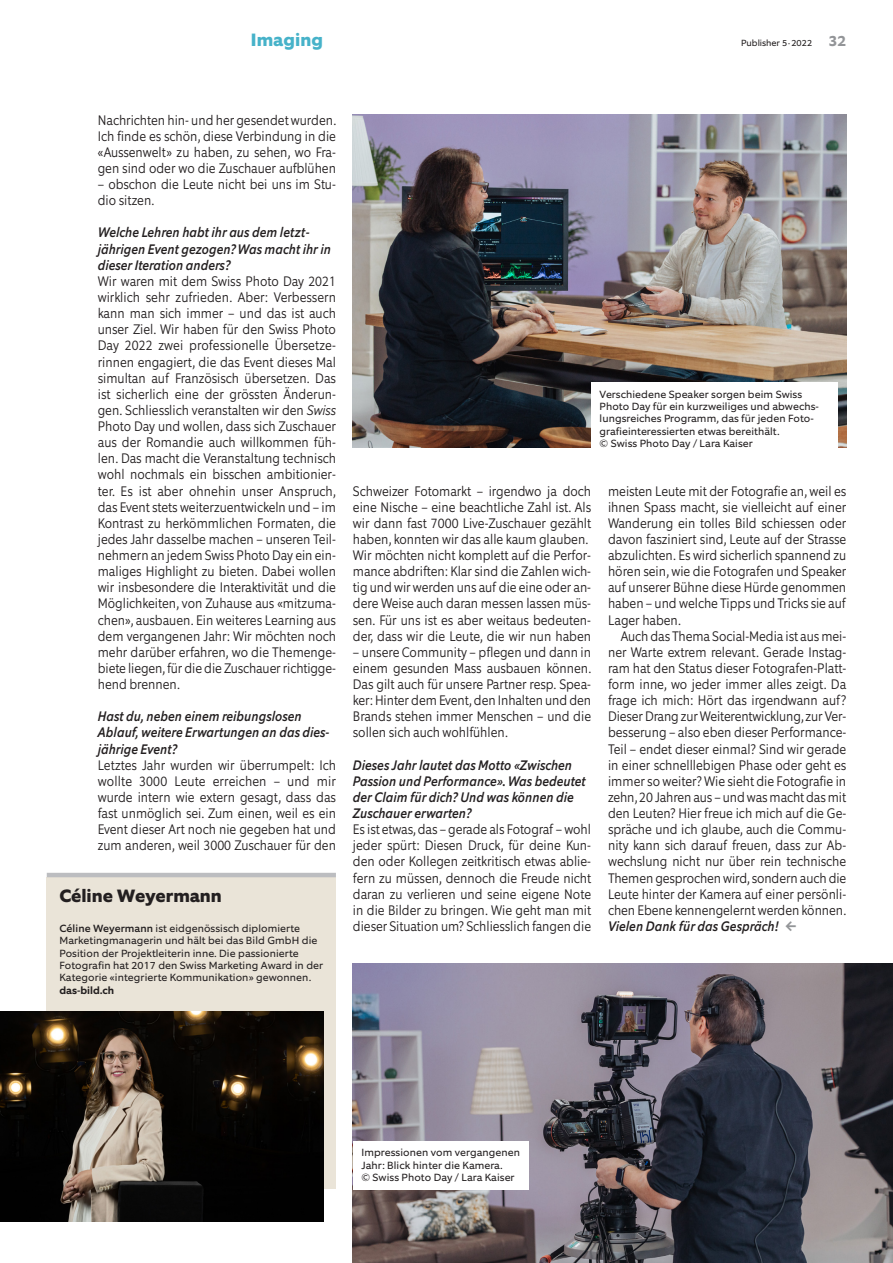
<style>
.page{position:relative;width:893px;height:1263px;background:#fff}
.page>*{position:absolute;margin:0;border:0;box-sizing:border-box;transform-origin:0 0}
.kasten_titel{font:800 18px "Equip";color:#231f20}
.t1{font:800 18px "Equip";letter-spacing:.005em;color:#46b2c9}
.fliess{font:300 13.95px/16.2px "Equip Condensed";color:#231f20;text-align:justify}
.fliess_einzug{font:300 13.95px/16px "Equip Condensed";color:#231f20;text-align:justify}
.interviewfrage{font:italic 500 13.95px/16.2px "Equip Condensed";color:#231f20}
.fliess-2{font:italic 500 13.95px "Equip Condensed";color:#231f20}
.legende{font:10.5px/12.3px "Equip";letter-spacing:.01em;color:#231f20}
.t2{font:9px "Equip";color:#231f20}
.s1{font-weight:700;font-size:15px;color:#939598}
.s2{font-style:italic}
.s3{font-weight:500}
.s4{font-weight:700}
.s5{font-weight:700;font-style:normal;color:#939598}
</style>
<div class="page">
<div style="left:47px;top:877px;width:289px;height:312px;background:#eae4d8"></div>
<hr style="left:47px;top:873px;width:289px;height:4px;background:#bcbdc0">
<img style="left:0;top:1011px;width:323px;height:210px">
<img style="left:353px;top:115px;width:493px;height:332px">
<div style="left:591px;top:382px;width:247px;height:74px;background:#fff"></div>
<img style="left:353px;top:963px;width:540px;height:300px">
<div style="left:353px;top:1140px;width:176px;height:49px;background:#fff"></div>
<p class="t1" style="left:251px;top:28px;width:74px">Imaging</p>
<p class="t2" style="left:741px;top:37px;width:106px">Publisher 5·2022 <span class="s1">32</span></p>
<p class="fliess_einzug" style="left:98px;top:112px;width:240px">Nachrichten hin- und her gesendet wurden.<br>Ich finde es schön, diese Verbindung in die «Aussenwelt» zu haben, zu sehen, wo Fra&shy;gen sind oder wo die Zuschauer aufblühen</p>
<p class="fliess_einzug" style="left:98px;top:176px;width:240px">– obschon die Leute nicht bei uns im Stu&shy;dio sitzen.</p>
<p class="interviewfrage" style="left:98px;top:225px;width:235px">Welche Lehren habt ihr aus dem letzt&shy;jährigen Event gezogen? Was macht ihr in dieser Iteration anders?</p>
<p class="fliess" style="left:98px;top:273px;width:240px">Wir waren mit dem Swiss Photo Day 2021 wirklich sehr zufrieden. Aber: Verbessern kann man sich immer – und das ist auch unser Ziel. Wir haben für den Swiss Photo Day 2022 zwei professionelle Übersetze&shy;rinnen engagiert, die das Event dieses Mal simultan auf Französisch übersetzen. Das ist sicherlich eine der grössten Änderun&shy;gen. Schliesslich veranstalten wir den <span class="s2">Swiss </span>Photo Day und wollen, dass sich Zuschauer aus der Romandie auch willkommen füh&shy;len. Das macht die Veranstaltung technisch wohl nochmals ein bisschen ambitionier&shy;ter. Es ist aber ohnehin unser Anspruch, das Event stets weiterzuentwickeln und – im Kontrast zu herkömmlichen Formaten, die jedes Jahr dasselbe machen – unseren Teil&shy;nehmern an jedem Swiss Photo Day ein ein&shy;maliges Highlight zu bieten. Dabei wollen wir insbesondere die Interaktivität und die Möglichkeiten, von Zuhause aus «mitzuma&shy;chen», ausbauen. Ein weiteres Learning aus dem vergangenen Jahr: Wir möchten noch mehr darüber erfahren, wo die Themenge&shy;biete liegen, für die die Zuschauer richtigge&shy;hend brennen.</p>
<p class="interviewfrage" style="left:98px;top:708px;width:233px">Hast du, neben einem reibungslosen<br>Ablauf, weitere Erwartungen an das dies&shy;jährige Event?</p>
<p class="fliess" style="left:98px;top:757px;width:240px">Letztes Jahr wurden wir überrumpelt: Ich wollte 3000 Leute erreichen – und mir wurde intern wie extern gesagt, dass das fast unmöglich sei. Zum einen, weil es ein Event dieser Art noch nie gegeben hat und zum anderen, weil 3000 Zuschauer für den</p>
<p class="kasten_titel" style="left:60px;top:885px;width:164px">Céline Weyermann</p>
<p class="legende" style="left:60px;top:922px;width:265px"><span class="s3">Céline Weyermann</span> ist eidgenössisch diplomierte Marketingmanagerin und hält bei das Bild GmbH die Position der Projektleiterin inne. Die passionierte Fotografin hat 2017 den Swiss Marketing Award in der Kategorie «integrierte Kommunikation» gewonnen. <span class="s4">das-bild.ch</span></p>
<p class="legende" style="left:600px;top:388px;width:221px">Verschiedene Speaker sorgen beim Swiss Photo Day für ein kurzweiliges und abwechs&shy;lungsreiches Programm, das für jeden Foto&shy;grafieinteressierten etwas bereithält.<br>© Swiss Photo Day / Lara Kaiser</p>
<p class="fliess" style="left:353px;top:483px;width:240px">Schweizer Fotomarkt – irgendwo ja doch eine Nische – eine beachtliche Zahl ist. Als wir dann fast 7000 Live-Zuschauer gezählt haben, konnten wir das alle kaum glauben.</p>
<p class="fliess" style="left:353px;top:547px;width:240px">Wir möchten nicht komplett auf die Perfor&shy;mance abdriften: Klar sind die Zahlen wich&shy;tig und wir werden uns auf die eine oder an&shy;dere Weise auch daran messen lassen müs&shy;sen. Für uns ist es aber weitaus bedeuten&shy;der, dass wir die Leute, die wir nun haben</p>
<p class="fliess" style="left:353px;top:644px;width:240px">– unsere Community – pflegen und dann in einem gesunden Mass ausbauen können.<br>Das gilt auch für unsere Partner resp. Spea&shy;ker: Hinter dem Event, den Inhalten und den Brands stehen immer Menschen – und die sollen sich auch wohlfühlen.</p>
<p class="interviewfrage" style="left:353px;top:757px;width:234px">Dieses Jahr lautet das Motto «Zwischen Passion und Performance». Was bedeutet der Claim für dich? Und was können die Zuschauer erwarten?</p>
<p class="fliess" style="left:353px;top:821px;width:240px">Es ist etwas, das – gerade als Fotograf – wohl jeder spürt: Diesen Druck, für deine Kun&shy;den oder Kollegen zeitkritisch etwas ablie&shy;fern zu müssen, dennoch die Freude nicht daran zu verlieren und seine eigene Note in die Bilder zu bringen. Wie geht man mit dieser Situation um? Schliesslich fangen die</p>
<p class="fliess" style="left:608px;top:483px;width:240px">meisten Leute mit der Fotografie an, weil es ihnen Spass macht, sie vielleicht auf einer Wanderung ein tolles Bild schiessen oder davon fasziniert sind, Leute auf der Strasse abzulichten. Es wird sicherlich spannend zu hören sein, wie die Fotografen und Speaker auf unserer Bühne diese Hürde genommen haben – und welche Tipps und Tricks sie auf Lager haben.</p>
<p class="fliess_einzug" style="left:608px;top:628px;width:240px;text-indent:13px">Auch das Thema Social-Media ist aus mei&shy;ner Warte extrem relevant. Gerade Instag&shy;ram hat den Status dieser Fotografen-Platt&shy;form inne, wo jeder immer alles zeigt. Da frage ich mich: Hört das irgendwann auf?<br>Dieser Drang zur Weiterentwicklung, zur Ver&shy;besserung – also eben dieser Performance-Teil – endet dieser einmal? Sind wir gerade in einer schnelllebigen Phase oder geht es immer so weiter? Wie sieht die Fotografie in zehn, 20 Jahren aus – und was macht das mit den Leuten? Hier freue ich mich auf die Ge&shy;spräche und ich glaube, auch die Commu&shy;nity kann sich darauf freuen, dass zur Ab&shy;wechslung nicht nur über rein technische Themen gesprochen wird, sondern auch die Leute hinter der Kamera auf einer persönli&shy;chen Ebene kennengelernt werden können.</p>
<p class="fliess-2" style="left:608px;top:917px;width:190px">Vielen Dank für das Gespräch! <span class="s5">↑</span></p>
<p class="legende" style="left:361px;top:1146px;width:160px">Impressionen vom vergangenen<br>Jahr: Blick hinter die Kamera.<br>© Swiss Photo Day / Lara Kaiser</p>
</div>
